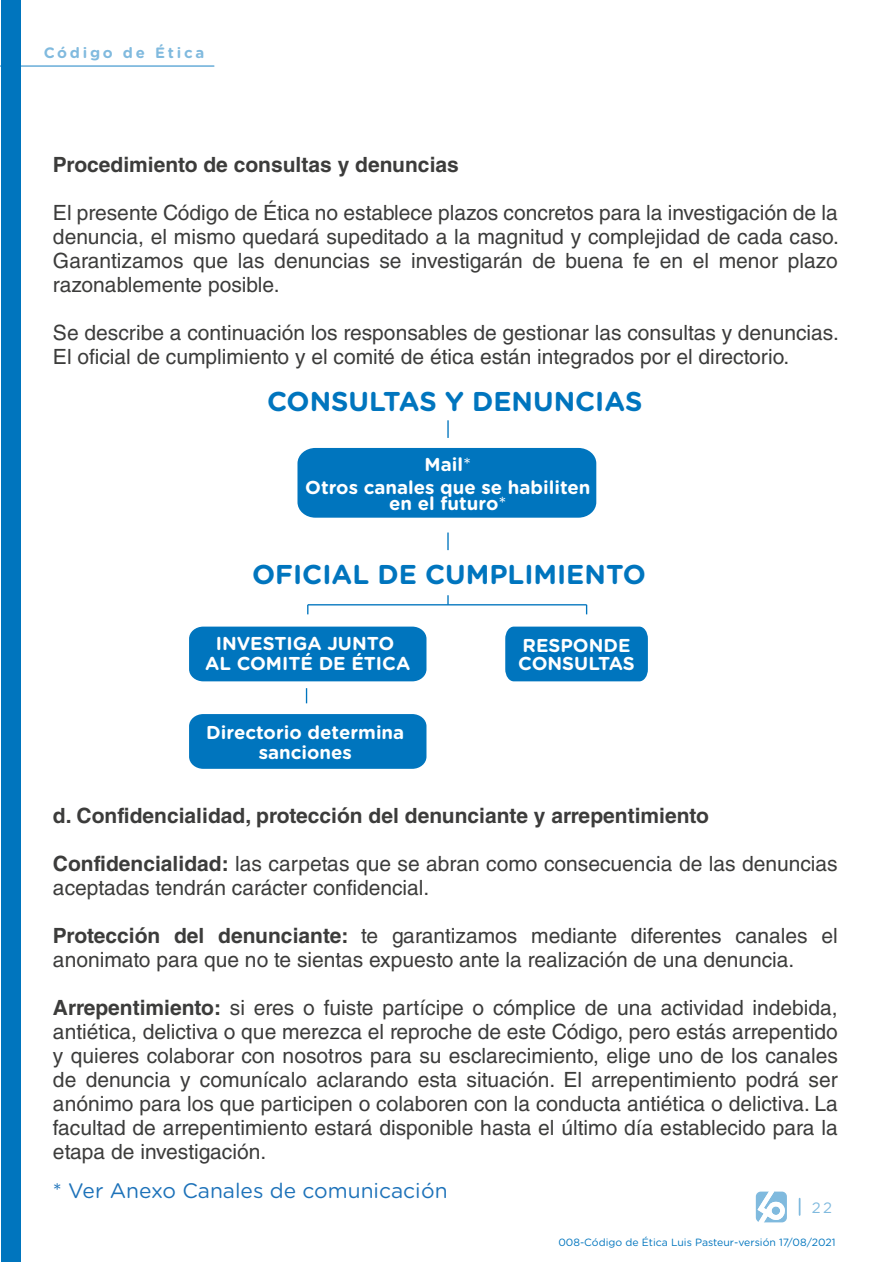
<style>
.page{position:relative;width:893px;height:1263px;background:#fff}
.page>*{position:absolute;margin:0;border:0;box-sizing:border-box;transform-origin:0 0}
.t1{font:700 27.15px "Gotham Rounded";color:#0075be}
.t2{font:21px/24px "Helvetica LT Std";color:#3c3c3b}
.t3{font:700 21px "Helvetica LT Std";color:#3c3c3b}
.t4{font:21px "Gotham Rounded";color:#1d72b9}
.t5{font:700 18.6px/20.2px "Gotham Rounded";color:#fff;text-align:center}
.t6{font:700 15px "Gotham Rounded";letter-spacing:.185em;color:#0075be}
.t7{font:15px "Gotham Rounded";color:#0075be}
.t8{font:10.5px "Gotham Rounded";color:#0075be}
.s1{font-weight:400;font-size:18.9px}
.s2{font-weight:700}
</style>
<div class="page">
<hr style="left:0;top:65px;width:214px;height:2px;background:#0075be">
<div style="left:1px;top:0;width:19px;height:1262px;background:#0075be"></div>
<div style="left:297px;top:448px;width:299px;height:70px;background:#0075be"></div>
<div style="left:189px;top:627px;width:237px;height:54px;background:#0075be"></div>
<div style="left:189px;top:714px;width:237px;height:55px;background:#0075be"></div>
<div style="left:505px;top:627px;width:143px;height:54px;background:#0075be"></div>
<svg style="left:447px;top:532px;width:2px;height:18px"></svg>
<hr style="left:308px;top:604px;width:279px;height:1px;background:#0075be">
<svg style="left:447px;top:595px;width:2px;height:10px"></svg>
<svg style="left:306px;top:688px;width:1px;height:15px"></svg>
<svg style="left:447px;top:420px;width:2px;height:18px"></svg>
<svg style="left:756px;top:1191px;width:31px;height:31px"></svg>
<svg style="left:799px;top:1199px;width:1px;height:16px"></svg>
<p class="t6" style="left:43px;top:42px;width:163px">Código de Ética</p>
<p class="t3" style="left:53px;top:152px;width:407px">Procedimiento de consultas y denuncias</p>
<p class="t2" style="left:53px;top:200px;width:787px;text-align:justify">El presente Código de Ética no establece plazos concretos para la investigación de la denuncia, el mismo quedará supeditado a la magnitud y complejidad de cada caso.<br>Garantizamos que las denuncias se investigarán de buena fe en el menor plazo razonablemente posible.</p>
<p class="t2" style="left:53px;top:320px;width:787px">Se describe a continuación los responsables de gestionar las consultas y denuncias.<br>El oficial de cumplimiento y el comité de ética están integrados por el directorio.</p>
<p class="t1" style="left:267px;top:381px;width:377px">CONSULTAS Y DENUNCIAS</p>
<p class="t5" style="left:305px;top:453px;width:287px;line-height:22.8px">Mail<span class="s1">*<br></span>Otros canales que se habiliten</p>
<p class="t5" style="left:389px;top:493px;width:119px">en el futuro<span class="s1">*</span></p>
<p class="t1" style="left:252px;top:554px;width:395px">OFICIAL DE CUMPLIMIENTO</p>
<p class="t5" style="left:205px;top:632px;width:207px">INVESTIGA JUNTO<br>AL COMITÉ DE ÉTICA</p>
<p class="t5" style="left:206px;top:721px;width:199px">Directorio determina sanciones</p>
<p class="t5" style="left:518px;top:636px;width:118px;line-height:17.9px;text-align:left">RESPONDE<br>CONSULTAS</p>
<p class="t3" style="left:53px;top:803px;width:657px">d. Confidencialidad, protección del denunciante y arrepentimiento</p>
<p class="t2" style="left:53px;top:851px;width:786px"><span class="s2">Confidencialidad:</span> las carpetas que se abran como consecuencia de las denuncias aceptadas tendrán carácter confidencial.</p>
<p class="t2" style="left:53px;top:923px;width:786px"><span class="s2">Protección del denunciante:</span> te garantizamos mediante diferentes canales el anonimato para que no te sientas expuesto ante la realización de una denuncia.</p>
<p class="t2" style="left:53px;top:995px;width:786px;text-align:justify"><span class="s2">Arrepentimiento:</span> si eres o fuiste partícipe o cómplice de una actividad indebida, antiética, delictiva o que merezca el reproche de este Código, pero estás arrepentido y quieres colaborar con nosotros para su esclarecimiento, elige uno de los canales de denuncia y comunícalo aclarando esta situación. El arrepentimiento podrá ser anónimo para los que participen o colaboren con la conducta antiética o delictiva. La facultad de arrepentimiento estará disponible hasta el último día establecido para la etapa de investigación.</p>
<p class="t4" style="left:53px;top:1176px;width:396px">* Ver Anexo Canales de comunicación</p>
<p class="t7" style="left:811px;top:1197px;width:22px">22</p>
<p class="t8" style="left:558px;top:1235px;width:279px">008-Código de Ética Luis Pasteur-versión 17/08/2021</p>
</div>
